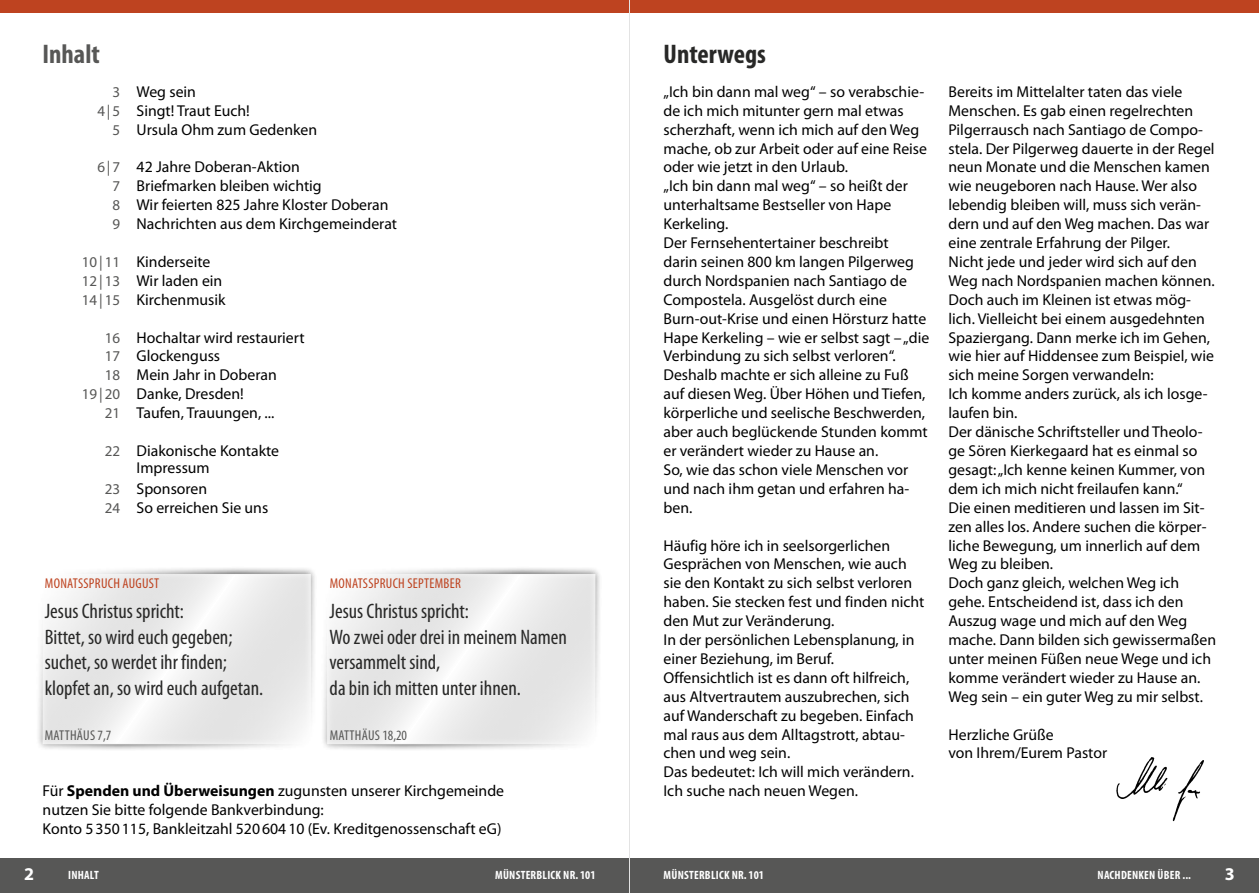
<style>
.page{position:relative;width:1259px;height:893px;background:#fff}
.page>*{position:absolute;margin:0;border:0;box-sizing:border-box;transform-origin:0 0}
.t1{font:700 condensed 27px "Myriad Pro";color:#282827}
.t2{font:700 condensed 27px "Myriad Pro";color:#575756}
.t3{font:condensed 21px/25.5px "Myriad Pro";color:#282827}
.t4{font:700 18px "Myriad Pro";color:#fff}
.t5{font:15.75px/18.9px "Myriad Pro";color:#000}
.t6{font:condensed 14.25px "Myriad Pro";letter-spacing:.02em;color:#be4320}
.t7{font:condensed 14.25px "Myriad Pro";letter-spacing:.015em;color:#575756}
.t8{font:700 condensed 12px "Myriad Pro";letter-spacing:.02em;color:#fff}
.s1{font-size:15px;color:#575756}
.s2{font-weight:700}
</style>
<div class="page">
<div style="left:321px;top:567px;width:281px;height:184px;background:#000;opacity:.85"></div>
<svg style="left:328px;top:574px;width:267px;height:170px;fill:#e9e9e9"></svg>
<div style="left:36px;top:567px;width:282px;height:184px;background:#000;opacity:.85"></div>
<svg style="left:43px;top:574px;width:267px;height:170px;fill:#e9e9e9"></svg>
<img style="left:1116px;top:757px;width:88px;height:65px">
<div style="left:0;top:0;width:629px;height:13px;background:#be4320"></div>
<div style="left:0;top:859px;width:629px;height:34px;background:#575756"></div>
<div style="left:629px;top:859px;width:630px;height:34px;background:#575756"></div>
<div style="left:629px;top:0;width:630px;height:13px;background:#be4320"></div>
<hr style="left:629px;top:0;width:1px;height:893px;background:#e3e3e3">
<h1 class="t2" style="left:43px;top:37px;width:59px">INHALT</h1>
<h1 class="t1" style="left:663px;top:37px;width:104px">UNTERWEGS</h1>
<p class="t5" style="left:663px;top:82px;width:267px">„Ich bin dann mal weg“ – so verabschie&shy;de ich mich mitunter gern mal etwas scherzhaft, wenn ich mich auf den Weg mache, ob zur Arbeit oder auf eine Reise oder wie jetzt in den Urlaub.<br>„Ich bin dann mal weg“ – so heißt der unterhaltsame Bestseller von Hape Kerkeling.<br>Der Fernsehentertainer beschreibt<br>darin seinen 800 km langen Pilgerweg durch Nordspanien nach Santiago de Compostela. Ausgelöst durch eine Burn-out-Krise und einen Hörsturz hatte Hape Kerkeling – wie er selbst sagt – „die Verbindung zu sich selbst verloren“.<br>Deshalb machte er sich alleine zu Fuß auf diesen Weg. Über Höhen und Tiefen, körperliche und seelische Beschwerden, aber auch beglückende Stunden kommt er verändert wieder zu Hause an.<br>So, wie das schon viele Menschen vor und nach ihm getan und erfahren ha&shy;ben.</p>
<p class="t5" style="left:663px;top:535px;width:262px">Häufig höre ich in seelsorgerlichen Gesprächen von Menschen, wie auch sie den Kontakt zu sich selbst verloren haben. Sie stecken fest und finden nicht den Mut zur Veränderung.<br>In der persönlichen Lebensplanung, in einer Beziehung, im Beruf.<br>Offensichtlich ist es dann oft hilfreich, aus Altvertrautem auszubrechen, sich auf Wanderschaft zu begeben. Einfach mal raus aus dem Alltagstrott, abtau&shy;chen und weg sein.<br>Das bedeutet: Ich will mich verändern.<br>Ich suche nach neuen Wegen.</p>
<p class="t5" style="left:112px;top:82px;width:85px"><span class="s1">3</span> Weg sein</p>
<p class="t5" style="left:97px;top:101px;width:154px"><span class="s1">4|5</span> Singt! Traut Euch!</p>
<p class="t5" style="left:112px;top:120px;width:206px"><span class="s1">5</span> Ursula Ohm zum Gedenken</p>
<p class="t5" style="left:112px;top:157px;width:286px;text-indent:-15px"><span class="s1">6|7</span> 42 Jahre Doberan-Aktion<br><span class="s1">7</span> Briefmarken bleiben wichtig<br><span class="s1">8</span> Wir feierten 825 Jahre Kloster Doberan <span class="s1">9</span> Nachrichten aus dem Kirchgemeinderat</p>
<p class="t5" style="left:82px;top:252px;width:145px"><span class="s1">10|11</span> Kinderseite<br><span class="s1">12|13</span> Wir laden ein<br><span class="s1">14|15</span> Kirchenmusik</p>
<p class="t5" style="left:105px;top:328px;width:201px"><span class="s1">16</span> Hochaltar wird restauriert</p>
<p class="t5" style="left:105px;top:346px;width:117px"><span class="s1">17</span> Glockenguss</p>
<p class="t5" style="left:105px;top:365px;width:174px"><span class="s1">18</span> Mein Jahr in Doberan</p>
<p class="t5" style="left:82px;top:384px;width:163px"><span class="s1">19|20</span> Danke, Dresden!</p>
<p class="t5" style="left:105px;top:403px;width:171px"><span class="s1">21</span> Taufen, Trauungen, ...</p>
<p class="t5" style="left:137px;top:442px;width:144px;line-height:16.5px;text-indent:-32px"><span class="s1">22</span> Diakonische Kontakte<br>Impressum</p>
<p class="t5" style="left:105px;top:479px;width:165px"><span class="s1">23</span> Sponsoren<br><span class="s1">24</span> So erreichen Sie uns</p>
<p class="t6" style="left:45px;top:575px;width:116px">Monatsspruch August</p>
<h2 class="t3" style="left:45px;top:598px;width:220px">Jesus Christus spricht:<br>Bittet, so wird euch gegeben; suchet, so werdet ihr finden; klopfet an, so wird euch aufgetan.</h2>
<p class="t6" style="left:330px;top:575px;width:133px">Monatsspruch September</p>
<h2 class="t3" style="left:330px;top:598px;width:239px">Jesus Christus spricht:<br>Wo zwei oder drei in meinem Namen versammelt sind,<br>da bin ich mitten unter ihnen.</h2>
<p class="t7" style="left:45px;top:726px;width:68px">Matthäus 7,7</p>
<p class="t7" style="left:330px;top:726px;width:79px">Matthäus 18,20</p>
<p class="t5" style="left:43px;top:781px;width:463px">Für <span class="s2">Spenden und Überweisungen</span> zugunsten unserer Kirchgemeinde nutzen Sie bitte folgende Bankverbindung:<br>Konto 5350115, Bankleitzahl 52060410 (Ev. Kreditgenossenschaft eG)</p>
<p class="t5" style="left:948px;top:82px;width:269px">Bereits im Mittelalter taten das viele Menschen. Es gab einen regelrechten Pilgerrausch nach Santiago de Compo&shy;stela. Der Pilgerweg dauerte in der Regel neun Monate und die Menschen kamen wie neugeboren nach Hause. Wer also lebendig bleiben will, muss sich verän&shy;dern und auf den Weg machen. Das war eine zentrale Erfahrung der Pilger.<br>Nicht jede und jeder wird sich auf den Weg nach Nordspanien machen können.<br>Doch auch im Kleinen ist etwas mög&shy;lich. Vielleicht bei einem ausgedehnten Spaziergang. Dann merke ich im Gehen, wie hier auf Hiddensee zum Beispiel, wie sich meine Sorgen verwandeln:<br>Ich komme anders zurück, als ich losge&shy;laufen bin.<br>Der dänische Schriftsteller und Theolo&shy;ge Sören Kierkegaard hat es einmal so gesagt: „Ich kenne keinen Kummer, von dem ich mich nicht freilaufen kann.“<br>Die einen meditieren und lassen im Sit&shy;zen alles los. Andere suchen die körper&shy;liche Bewegung, um innerlich auf dem Weg zu bleiben.<br>Doch ganz gleich, welchen Weg ich gehe. Entscheidend ist, dass ich den Auszug wage und mich auf den Weg mache. Dann bilden sich gewissermaßen unter meinen Füßen neue Wege und ich komme verändert wieder zu Hause an.<br>Weg sein – ein guter Weg zu mir selbst.</p>
<p class="t5" style="left:948px;top:724px;width:160px">Herzliche Grüße<br>von Ihrem/Eurem Pastor</p>
<p class="t4" style="left:24px;top:862px;width:11px">2</p>
<p class="t8" style="left:68px;top:867px;width:32px">INHALT</p>
<p class="t8" style="left:495px;top:867px;width:102px">MÜNSTERBLICK NR. 101</p>
<p class="t8" style="left:663px;top:867px;width:102px">MÜNSTERBLICK NR. 101</p>
<p class="t8" style="left:1097px;top:867px;width:95px">NACHDENKEN ÜBER ...</p>
<p class="t4" style="left:1225px;top:862px;width:11px">3</p>
</div>
